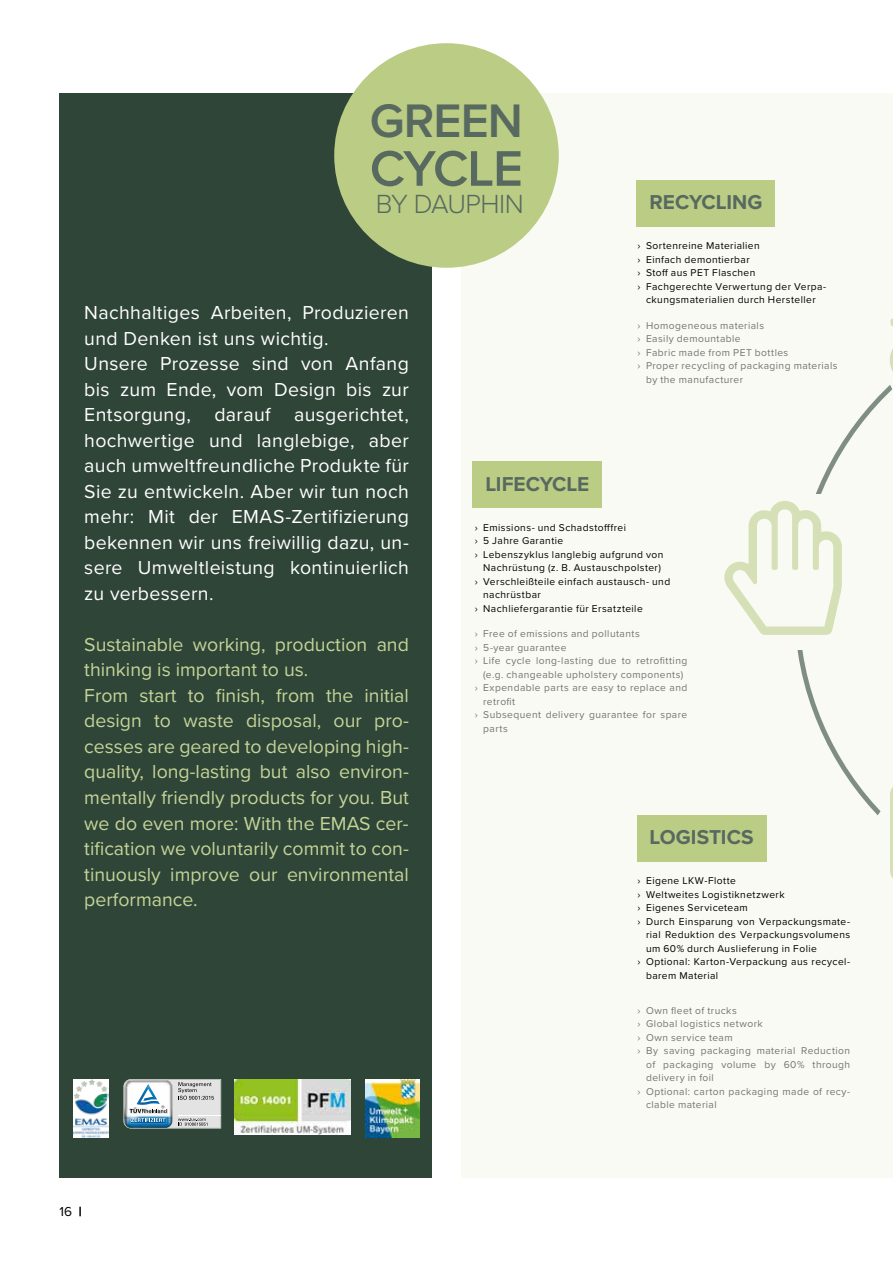
<style>
.page{position:relative;width:893px;height:1263px;background:#fff}
.page>*{position:absolute;margin:0;border:0;box-sizing:border-box;transform-origin:0 0}
.t1{font:600 51.9px "Proxima Nova";letter-spacing:-.03em;color:#586a60}
.t2{font:600 48.75px "Proxima Nova";letter-spacing:-.02em;color:#586a60}
.t3{font:300 27.15px "Proxima Nova";letter-spacing:-.02em;color:#586a60}
.t4{font:700 20.85px "Proxima Nova";color:#586a60}
.t5{font:19.5px/25.5px "Proxima Nova";letter-spacing:.02em;color:#fff}
.t6{font:19.5px/25.5px "Proxima Nova";color:#c5d497}
.t7{font:13.5px "Proxima Nova";color:#000}
.t8{font:10.2px "Proxima Nova";letter-spacing:.04em;color:#000}
.t9{font:10.2px "Proxima Nova";letter-spacing:.04em;color:#757474}
.s1{font-weight:900}
</style>
<div class="page">
<div style="left:461px;top:94px;width:432px;height:1084px;background:#f8faf3"></div>
<svg style="left:797px;top:390px;width:95px;height:403px"></svg>
<div style="left:713px;top:494px;width:156px;height:155px;background:#f8faf3"></div>
<div style="left:60px;top:94px;width:372px;height:1084px;background:#2f4538"></div>
<div style="left:334px;top:43px;width:225px;height:225px;background:#bbcc85;border-radius:50%"></div>
<svg style="left:858px;top:793px;width:23px;height:23px"></svg>
<svg style="left:885px;top:385px;width:8px;height:5px"></svg>
<img style="left:73px;top:1079px;width:35px;height:59px">
<svg style="left:124px;top:1079px;width:97px;height:49px;background:#bec9d0"></svg>
<img style="left:235px;top:1079px;width:116px;height:55px">
<img style="left:365px;top:1079px;width:55px;height:59px">
<div style="left:637px;top:815px;width:129px;height:47px;background:#bbcc85"></div>
<div style="left:472px;top:461px;width:130px;height:47px;background:#bbcc85"></div>
<div style="left:637px;top:180px;width:138px;height:47px;background:#bbcc85"></div>
<h2 class="t2" style="left:370px;top:85px;width:155px">GREEN</h2>
<h1 class="t1" style="left:370px;top:130px;width:155px">CYCLE</h1>
<h3 class="t3" style="left:376px;top:184px;width:150px">BY DAUPHIN</h3>
<h3 class="t4" style="left:649px;top:187px;width:114px">RECYCLING</h3>
<p class="t5" style="left:84px;top:299px;width:326px">Nachhaltiges Arbeiten, Produzieren und Denken ist uns wichtig.<br>Unsere Prozesse sind von Anfang bis zum Ende, vom Design bis zur Entsorgung, darauf ausgerichtet, hochwertige und langlebige, aber auch umweltfreundliche Produkte für Sie zu entwickeln. Aber wir tun noch mehr: Mit der EMAS-Zertifizierung bekennen wir uns freiwillig dazu, un&shy;sere Umweltleistung kontinuierlich zu verbessern.</p>
<p class="t6" style="left:84px;top:631px;width:326px">Sustainable working, production and thinking is important to us.<br>From start to finish, from the initial design to waste disposal, our pro&shy;cesses are geared to developing high&shy;quality, long-lasting but also environ&shy;mentally friendly products for you. But we do even more: With the EMAS cer&shy;tification we voluntarily commit to con&shy;tinuously improve our environmental performance.</p>
<h3 class="t7" style="left:60px;top:1201px;width:24px">16 <span class="s1">|</span></h3>
<h3 class="t4" style="left:485px;top:468px;width:105px">LIFECYCLE</h3>
<p class="t8" style="left:638px;top:238px;width:124px">› Sortenreine Materialien</p>
<p class="t8" style="left:638px;top:252px;width:114px">› Einfach demontierbar</p>
<p class="t8" style="left:638px;top:265px;width:119px">› Stoff aus PET Flaschen</p>
<p class="t8" style="left:638px;top:279px;width:190px">› Fachgerechte Verwertung der Verpa-</p>
<p class="t8" style="left:646px;top:292px;width:171px">ckungsmaterialien durch Hersteller</p>
<p class="t9" style="left:638px;top:318px;width:128px">› Homogeneous materials</p>
<p class="t9" style="left:638px;top:331px;width:105px">› Easily demountable</p>
<p class="t9" style="left:638px;top:345px;width:152px">› Fabric made from PET bottles</p>
<p class="t9" style="left:638px;top:358px;width:201px">› Proper recycling of packaging materials</p>
<p class="t9" style="left:646px;top:372px;width:99px">by the manufacturer</p>
<p class="t8" style="left:475px;top:519px;width:153px">› Emissions- und Schadstofffrei</p>
<p class="t8" style="left:475px;top:533px;width:90px">› 5 Jahre Garantie</p>
<p class="t8" style="left:475px;top:546px;width:190px">› Lebenszyklus langlebig aufgrund von</p>
<p class="t8" style="left:483px;top:560px;width:179px">Nachrüstung (z. B. Austauschpolster)</p>
<p class="t8" style="left:475px;top:573px;width:197px">› Verschleißteile einfach austausch- und</p>
<p class="t8" style="left:483px;top:587px;width:59px">nachrüstbar</p>
<p class="t8" style="left:475px;top:600px;width:170px">› Nachliefergarantie für Ersatzteile</p>
<p class="t9" style="left:475px;top:626px;width:167px">› Free of emissions and pollutants</p>
<p class="t9" style="left:475px;top:639px;width:93px">› 5-year guarantee</p>
<p class="t9" style="left:475px;top:653px;width:214px">› Life cycle long-lasting due to retrofitting</p>
<p class="t9" style="left:483px;top:666px;width:202px">(e.g. changeable upholstery components)</p>
<p class="t9" style="left:475px;top:680px;width:214px">› Expendable parts are easy to replace and</p>
<p class="t9" style="left:483px;top:693px;width:34px">retrofit</p>
<p class="t9" style="left:475px;top:707px;width:214px">› Subsequent delivery guarantee for spare</p>
<p class="t9" style="left:483px;top:720px;width:26px">parts</p>
<h3 class="t4" style="left:649px;top:822px;width:106px">LOGISTICS</h3>
<p class="t8" style="left:638px;top:873px;width:100px">› Eigene LKW-Flotte</p>
<p class="t8" style="left:638px;top:886px;width:149px">› Weltweites Logistiknetzwerk</p>
<p class="t8" style="left:638px;top:900px;width:112px">› Eigenes Serviceteam</p>
<p class="t8" style="left:638px;top:913px;width:214px">› Durch Einsparung von Verpackungsmate-</p>
<p class="t8" style="left:646px;top:927px;width:206px">rial Reduktion des Verpackungsvolumens</p>
<p class="t8" style="left:646px;top:940px;width:172px">um 60% durch Auslieferung in Folie</p>
<p class="t8" style="left:638px;top:954px;width:214px">› Optional: Karton-Verpackung aus recycel-</p>
<p class="t8" style="left:646px;top:967px;width:74px">barem Material</p>
<p class="t9" style="left:638px;top:1003px;width:101px">› Own fleet of trucks</p>
<p class="t9" style="left:638px;top:1016px;width:127px">› Global logistics network</p>
<p class="t9" style="left:638px;top:1030px;width:97px">› Own service team</p>
<p class="t9" style="left:638px;top:1043px;width:214px">› By saving packaging material Reduction</p>
<p class="t9" style="left:646px;top:1057px;width:206px">of packaging volume by 60% through</p>
<p class="t9" style="left:646px;top:1070px;width:69px">delivery in foil</p>
<p class="t9" style="left:638px;top:1084px;width:214px">› Optional: carton packaging made of recy-</p>
<p class="t9" style="left:646px;top:1097px;width:72px">clable material</p>
</div>
